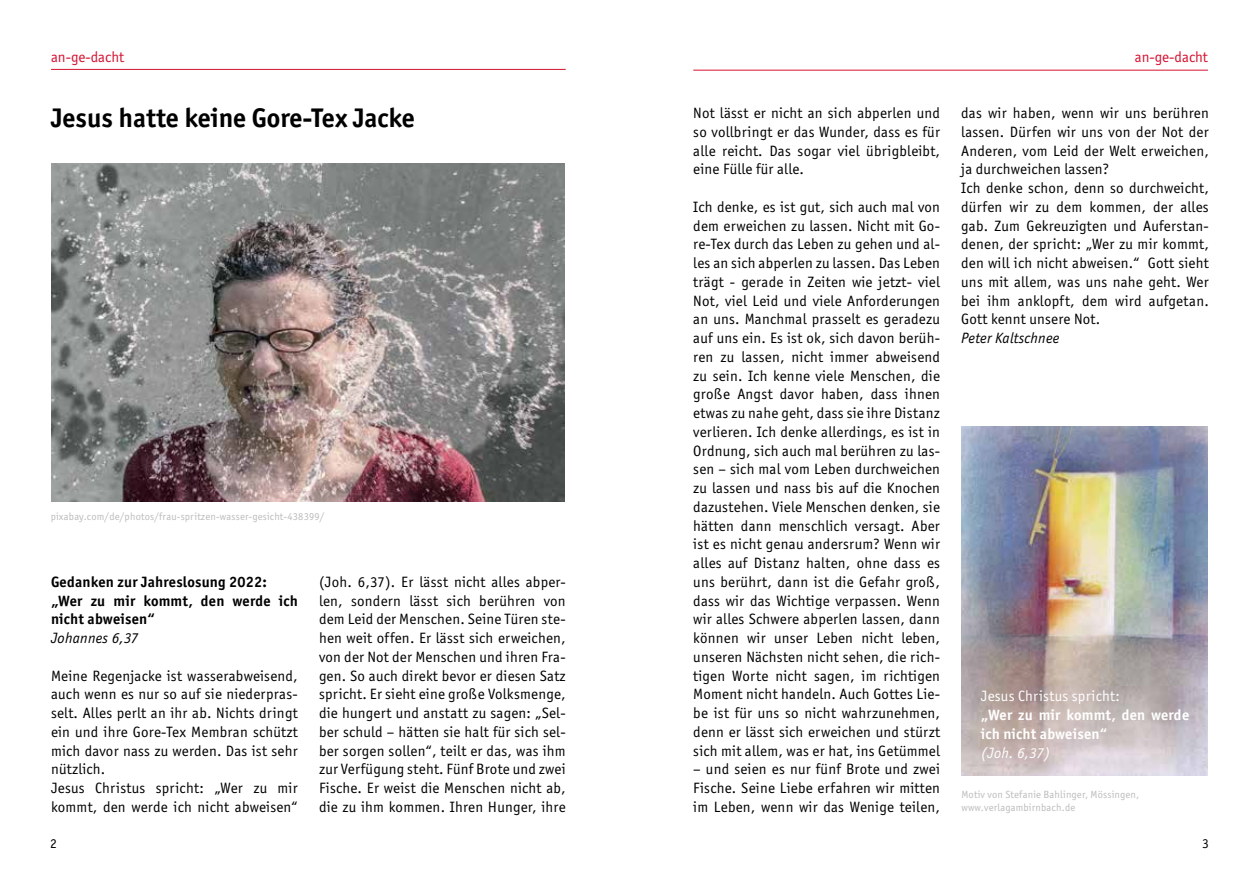
<style>
.page{position:relative;width:1259px;height:893px;background:#fff}
.page>*{position:absolute;margin:0;border:0;box-sizing:border-box;transform-origin:0 0}
.t1{font:700 27px "Officina Sans ITC Std";color:#000}
.t2{font:15px/18.8px "Officina Sans ITC Std";letter-spacing:.015em;color:#000;text-align:justify}
.t3{font:700 15px/18.8px "Officina Sans ITC Std";letter-spacing:.015em;color:#000}
.t4{font:700 15px/18.8px "Officina Sans ITC Std";letter-spacing:.015em;color:#fff}
.t5{font:italic 15px "Officina Sans ITC Std";letter-spacing:.015em;color:#000}
.t6{font:15px "Officina Sans ITC Std";color:#d51130}
.t7{font:15px "Officina Sans ITC Std";letter-spacing:.015em;color:#fff}
.t8{font:italic 15px "Officina Sans ITC Std";color:#fff}
.t9{font:13.5px "Officina Sans ITC Std";color:#000}
.t10{font:10.5px/13.5px "Officina Sans ITC Std";letter-spacing:.015em;color:#bcbcbc}
</style>
<div class="page">
<hr style="left:51px;top:69px;width:515px;height:1px;background:#d51130">
<hr style="left:693px;top:70px;width:515px;height:1px;background:#d51130">
<img style="left:51px;top:164px;width:514px;height:337px">
<img style="left:961px;top:426px;width:247px;height:349px">
<p class="t6" style="left:51px;top:48px;width:75px">an-ge-dacht</p>
<p class="t6" style="left:1135px;top:48px;width:75px">an-ge-dacht</p>
<h1 class="t1" style="left:51px;top:101px;width:365px">Jesus hatte keine Gore-Tex Jacke</h1>
<p class="t2" style="left:693px;top:104px;width:248px">Not lässt er nicht an sich abperlen und so vollbringt er das Wunder, dass es für alle reicht. Das sogar viel übrigbleibt, eine Fülle für alle.</p>
<p class="t2" style="left:693px;top:197px;width:248px">Ich denke, es ist gut, sich auch mal von dem erweichen zu lassen. Nicht mit Go&shy;re-Tex durch das Leben zu gehen und al&shy;les an sich abperlen zu lassen. Das Leben trägt - gerade in Zeiten wie jetzt- viel Not, viel Leid und viele Anforderungen an uns. Manchmal prasselt es geradezu auf uns ein. Es ist ok, sich davon berüh&shy;ren zu lassen, nicht immer abweisend zu sein. Ich kenne viele Menschen, die große Angst davor haben, dass ihnen etwas zu nahe geht, dass sie ihre Distanz verlieren. Ich denke allerdings, es ist in Ordnung, sich auch mal berühren zu las&shy;sen – sich mal vom Leben durchweichen zu lassen und nass bis auf die Knochen dazustehen. Viele Menschen denken, sie hätten dann menschlich versagt. Aber ist es nicht genau andersrum? Wenn wir alles auf Distanz halten, ohne dass es uns berührt, dann ist die Gefahr groß, dass wir das Wichtige verpassen. Wenn wir alles Schwere abperlen lassen, dann können wir unser Leben nicht leben, unseren Nächsten nicht sehen, die rich&shy;tigen Worte nicht sagen, im richtigen Moment nicht handeln. Auch Gottes Lie&shy;be ist für uns so nicht wahrzunehmen, denn er lässt sich erweichen und stürzt sich mit allem, was er hat, ins Getümmel</p>
<p class="t2" style="left:693px;top:760px;width:248px">– und seien es nur fünf Brote und zwei Fische. Seine Liebe erfahren wir mitten im Leben, wenn wir das Wenige teilen,</p>
<p class="t10" style="left:51px;top:510px;width:275px">pixabay.com/de/photos/frau-spritzen-wasser-gesicht-438399/</p>
<p class="t2" style="left:319px;top:572px;width:248px">(Joh. 6,37). Er lässt nicht alles abper&shy;len, sondern lässt sich berühren von dem Leid der Menschen. Seine Türen ste&shy;hen weit offen. Er lässt sich erweichen, von der Not der Menschen und ihren Fra&shy;gen. So auch direkt bevor er diesen Satz spricht. Er sieht eine große Volksmenge, die hungert und anstatt zu sagen: „Sel&shy;ber schuld – hätten sie halt für sich sel&shy;ber sorgen sollen“, teilt er das, was ihm zur Verfügung steht. Fünf Brote und zwei Fische. Er weist die Menschen nicht ab, die zu ihm kommen. Ihren Hunger, ihre</p>
<p class="t3" style="left:51px;top:572px;width:248px">Gedanken zur Jahreslosung 2022: „Wer zu mir kommt, den werde ich nicht abweisen“</p>
<p class="t5" style="left:51px;top:630px;width:89px">Johannes 6,37</p>
<p class="t2" style="left:51px;top:666px;width:248px;text-align:left">Meine Regenjacke ist wasserabweisend, auch wenn es nur so auf sie niederpras&shy;selt. Alles perlt an ihr ab. Nichts dringt ein und ihre Gore-Tex Membran schützt mich davor nass zu werden. Das ist sehr nützlich.<br>Jesus Christus spricht: „Wer zu mir kommt, den werde ich nicht abweisen“</p>
<p class="t2" style="left:961px;top:104px;width:249px;text-align:left">das wir haben, wenn wir uns berühren lassen. Dürfen wir uns von der Not der Anderen, vom Leid der Welt erweichen, ja durchweichen lassen?<br>Ich denke schon, denn so durchweicht, dürfen wir zu dem kommen, der alles gab. Zum Gekreuzigten und Auferstan&shy;denen, der spricht: „Wer zu mir kommt, den will ich nicht abweisen.“ Gott sieht uns mit allem, was uns nahe geht. Wer bei ihm anklopft, dem wird aufgetan.<br>Gott kennt unsere Not.</p>
<p class="t5" style="left:961px;top:330px;width:100px">Peter Kaltschnee</p>
<p class="t7" style="left:981px;top:688px;width:141px">Jesus Christus spricht:</p>
<p class="t4" style="left:981px;top:705px;width:210px">„Wer zu mir kommt, den werde ich nicht abweisen“</p>
<p class="t8" style="left:981px;top:744px;width:71px">(Joh. 6,37)</p>
<p class="t10" style="left:961px;top:787px;width:179px">Motiv von Stefanie Bahlinger, Mössingen, www.verlagambirnbach.de</p>
<p class="t9" style="left:50px;top:836px;width:8px">2</p>
<p class="t9" style="left:1202px;top:836px;width:8px">3</p>
</div>
